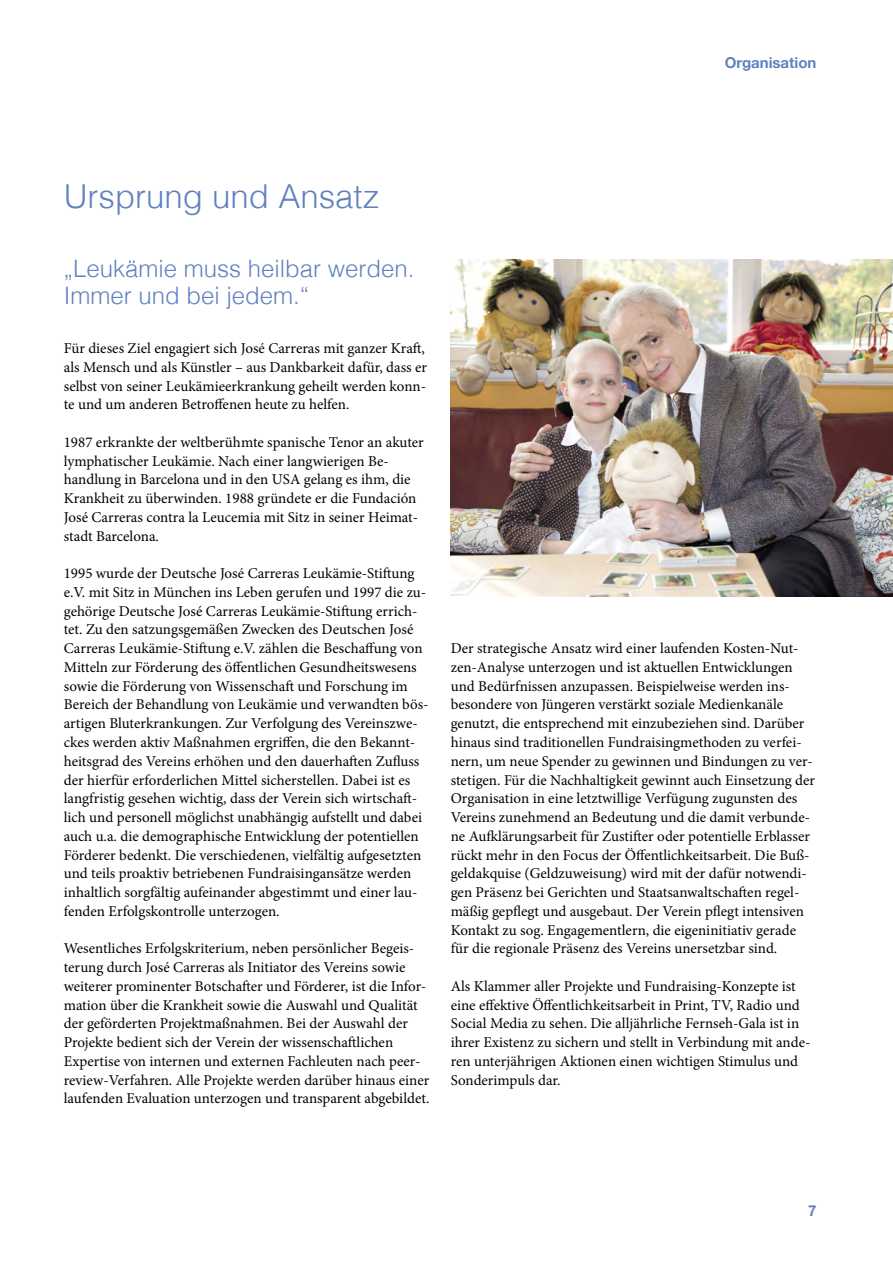
<style>
.page{position:relative;width:893px;height:1263px;background:#fff}
.page>*{position:absolute;margin:0;border:0;box-sizing:border-box;transform-origin:0 0}
.t1{font:300 33px "Helvetica";color:#6182be}
.t2{font:300 24px/27px "Helvetica";color:#6182be}
.t3{font:15px/18.8px "Minion Pro";color:#000}
.t4{font:700 15px "Helvetica Neue";color:#6182be}
</style>
<div class="page">
<img style="left:451px;top:259px;width:442px;height:337px">
<p class="t4" style="left:725px;top:51px;width:93px">Organisation</p>
<h1 class="t1" style="left:64px;top:168px;width:317px">Ursprung und Ansatz</h1>
<h2 class="t2" style="left:64px;top:253px;width:352px">„Leukämie muss heilbar werden.<br>Immer und bei jedem.“</h2>
<p class="t3" style="left:64px;top:339px;width:365px">Für dieses Ziel engagiert sich José Carreras mit ganzer Kraft, als Mensch und als Künstler – aus Dankbarkeit dafür, dass er selbst von seiner Leukämieerkrankung geheilt werden konn&shy;te und um anderen Betroffenen heute zu helfen.</p>
<p class="t3" style="left:64px;top:433px;width:361px">1987 erkrankte der weltberühmte spanische Tenor an akuter lymphatischer Leukämie. Nach einer langwierigen Be&shy;handlung in Barcelona und in den USA gelang es ihm, die Krankheit zu überwinden. 1988 gründete er die Fundación José Carreras contra la Leucemia mit Sitz in seiner Heimat&shy;stadt Barcelona.</p>
<p class="t3" style="left:64px;top:564px;width:366px">1995 wurde der Deutsche José Carreras Leukämie-Stiftung e.V. mit Sitz in München ins Leben gerufen und 1997 die zu&shy;gehörige Deutsche José Carreras Leukämie-Stiftung errich&shy;tet. Zu den satzungsgemäßen Zwecken des Deutschen José Carreras Leukämie-Stiftung e.V. zählen die Beschaffung von Mitteln zur Förderung des öffentlichen Gesundheitswesens sowie die Förderung von Wissenschaft und Forschung im Bereich der Behandlung von Leukämie und verwandten bös&shy;artigen Bluterkrankungen. Zur Verfolgung des Vereinszwe&shy;ckes werden aktiv Maßnahmen ergriffen, die den Bekannt&shy;heitsgrad des Vereins erhöhen und den dauerhaften Zufluss der hierfür erforderlichen Mittel sicherstellen. Dabei ist es langfristig gesehen wichtig, dass der Verein sich wirtschaft&shy;lich und personell möglichst unabhängig aufstellt und dabei auch u.a. die demographische Entwicklung der potentiellen Förderer bedenkt. Die verschiedenen, vielfältig aufgesetzten und teils proaktiv betriebenen Fundraisingansätze werden inhaltlich sorgfältig aufeinander abgestimmt und einer lau&shy;fenden Erfolgskontrolle unterzogen.</p>
<p class="t3" style="left:64px;top:939px;width:367px">Wesentliches Erfolgskriterium, neben persönlicher Begeis&shy;terung durch José Carreras als Initiator des Vereins sowie weiterer prominenter Botschafter und Förderer, ist die Infor&shy;mation über die Krankheit sowie die Auswahl und Qualität der geförderten Projektmaßnahmen. Bei der Auswahl der Projekte bedient sich der Verein der wissenschaftlichen Expertise von internen und externen Fachleuten nach peer&shy;review-Verfahren. Alle Projekte werden darüber hinaus einer laufenden Evaluation unterzogen und transparent abgebildet.</p>
<p class="t3" style="left:451px;top:639px;width:366px">Der strategische Ansatz wird einer laufenden Kosten-Nut&shy;zen-Analyse unterzogen und ist aktuellen Entwicklungen und Bedürfnissen anzupassen. Beispielweise werden ins&shy;besondere von Jüngeren verstärkt soziale Medienkanäle genutzt, die entsprechend mit einzubeziehen sind. Darüber hinaus sind traditionellen Fundraisingmethoden zu verfei&shy;nern, um neue Spender zu gewinnen und Bindungen zu ver&shy;stetigen. Für die Nachhaltigkeit gewinnt auch Einsetzung der Organisation in eine letztwillige Verfügung zugunsten des Vereins zunehmend an Bedeutung und die damit verbunde&shy;ne Aufklärungsarbeit für Zustifter oder potentielle Erblasser rückt mehr in den Focus der Öffentlichkeitsarbeit. Die Buß&shy;geldakquise (Geldzuweisung) wird mit der dafür notwendi&shy;gen Präsenz bei Gerichten und Staatsanwaltschaften regel&shy;mäßig gepflegt und ausgebaut. Der Verein pflegt intensiven Kontakt zu sog. Engagementlern, die eigeninitiativ gerade für die regionale Präsenz des Vereins unersetzbar sind.</p>
<p class="t3" style="left:451px;top:977px;width:361px">Als Klammer aller Projekte und Fundraising-Konzepte ist eine effektive Öffentlichkeitsarbeit in Print, TV, Radio und Social Media zu sehen. Die alljährliche Fernseh-Gala ist in ihrer Existenz zu sichern und stellt in Verbindung mit ande&shy;ren unterjährigen Aktionen einen wichtigen Stimulus und Sonderimpuls dar.</p>
<p class="t4" style="left:808px;top:1199px;width:10px">7</p>
</div>
